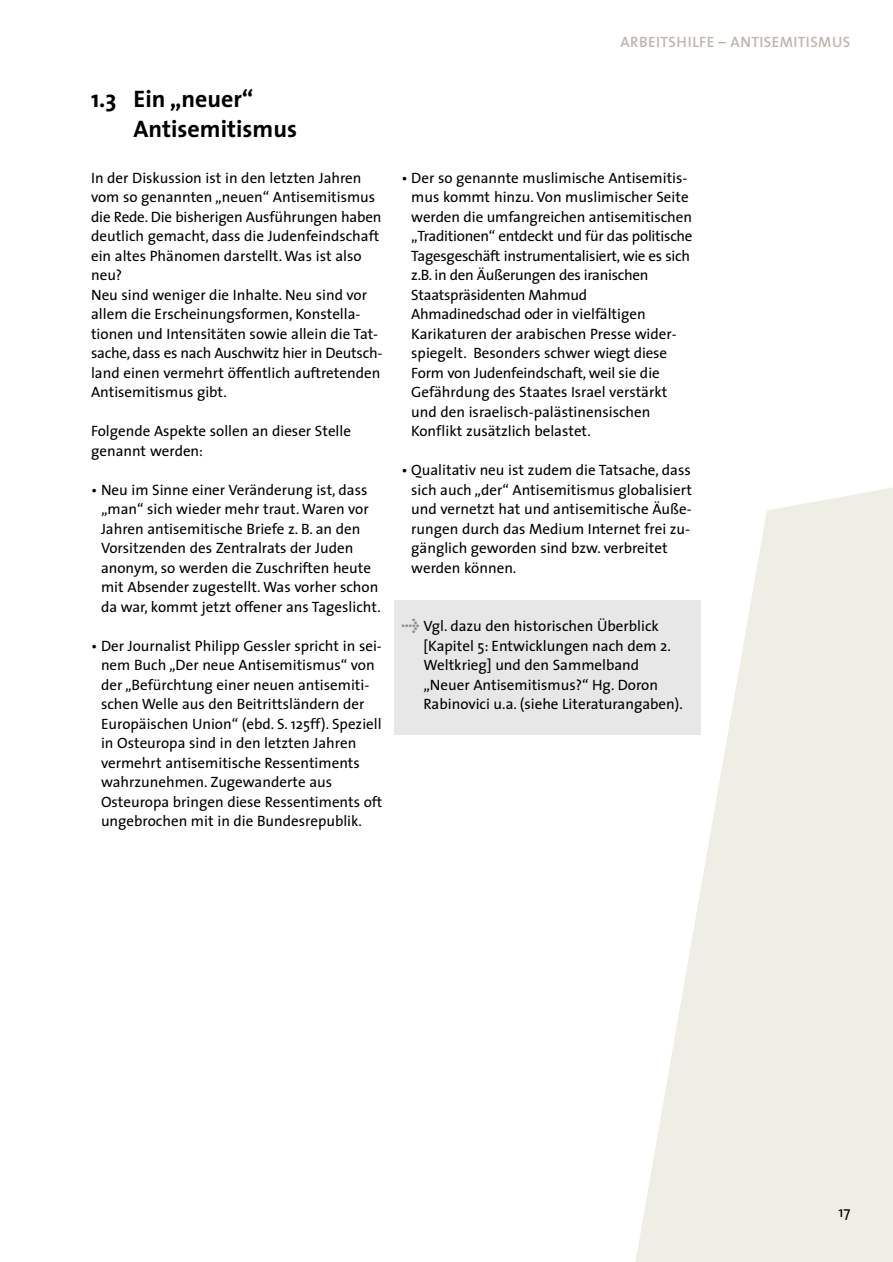
<style>
.page{position:relative;width:893px;height:1262px;background:#fff}
.page>*{position:absolute;margin:0;border:0;box-sizing:border-box;transform-origin:0 0}
.t1{font:700 24px/30px "The Sans";color:#000}
.t2{font:15px/19.5px "The Sans";color:#000}
.t3{font:600 15px "The Sans";letter-spacing:.03em;color:#beb6ad}
.s1{font-family:"The Sans Bold Expert";font-size:18px;color:#8f8f8f}
</style>
<div class="page">
<svg style="left:633px;top:488px;width:259px;height:773px;fill:#efeee4"></svg>
<div style="left:394px;top:600px;width:306px;height:134px;background:#e7e7e7"></div>
<h1 class="t1" style="left:133px;top:83px;width:165px;text-indent:-42px">1.3 Ein „neuer“<br>Antisemitismus</h1>
<p class="t2" style="left:91px;top:167px;width:293px">In der Diskussion ist in den letzten Jahren vom so genannten „neuen“ Antisemitismus die Rede. Die bisherigen Ausführungen haben deutlich gemacht, dass die Judenfeindschaft ein altes Phänomen darstellt. Was ist also neu?<br>Neu sind weniger die Inhalte. Neu sind vor allem die Erscheinungsformen, Konstella&shy;tionen und Intensitäten sowie allein die Tat&shy;sache, dass es nach Auschwitz hier in Deutsch&shy;land einen vermehrt öffentlich auftretenden Antisemitismus gibt.</p>
<p class="t2" style="left:91px;top:421px;width:261px">Folgende Aspekte sollen an dieser Stelle genannt werden:</p>
<p class="t2" style="left:101px;top:479px;width:281px;text-indent:-10px">• Neu im Sinne einer Veränderung ist, dass „man“ sich wieder mehr traut. Waren vor Jahren antisemitische Briefe z. B. an den Vorsitzenden des Zentralrats der Juden anonym, so werden die Zuschriften heute mit Absender zugestellt. Was vorher schon da war, kommt jetzt offener ans Tageslicht.</p>
<p class="t2" style="left:101px;top:635px;width:283px;text-indent:-10px">• Der Journalist Philipp Gessler spricht in sei&shy;nem Buch „Der neue Antisemitismus“ von der „Befürchtung einer neuen antisemiti&shy;schen Welle aus den Beitrittsländern der Europäischen Union“ (ebd. S. 125ff). Speziell in Osteuropa sind in den letzten Jahren vermehrt antisemitische Ressentiments wahrzunehmen. Zugewanderte aus Osteuropa bringen diese Ressentiments oft ungebrochen mit in die Bundesrepublik.</p>
<p class="t3" style="left:620px;top:29px;width:231px">ARBEITSHILFE – ANTISEMITISMUS</p>
<p class="t2" style="left:411px;top:167px;width:283px;text-indent:-10px">• Der so genannte muslimische Antisemitis&shy;mus kommt hinzu. Von muslimischer Seite werden die umfangreichen antisemitischen „Traditionen“ entdeckt und für das politische Tagesgeschäft instrumentalisiert, wie es sich z.B. in den Äußerungen des iranischen Staatspräsidenten Mahmud Ahmadinedschad oder in vielfältigen Karikaturen der arabischen Presse wider&shy;spiegelt. Besonders schwer wiegt diese Form von Judenfeindschaft, weil sie die Gefährdung des Staates Israel verstärkt und den israelisch-palästinensischen Konflikt zusätzlich belastet.</p>
<p class="t2" style="left:411px;top:460px;width:282px;text-indent:-10px">• Qualitativ neu ist zudem die Tatsache, dass sich auch „der“ Antisemitismus globalisiert und vernetzt hat und antisemitische Äuße&shy;rungen durch das Medium Internet frei zu&shy;gänglich geworden sind bzw. verbreitet werden können.</p>
<p class="t2" style="left:423px;top:616px;width:261px;text-indent:-22px"><span class="s1">Û</span> Vgl. dazu den historischen Überblick [Kapitel 5: Entwicklungen nach dem 2.<br>Weltkrieg] und den Sammelband „Neuer Antisemitismus?“ Hg. Doron Rabinovici u.a. (siehe Literaturangaben).</p>
<p class="t2" style="left:838px;top:1201px;width:13px">17</p>
</div>
